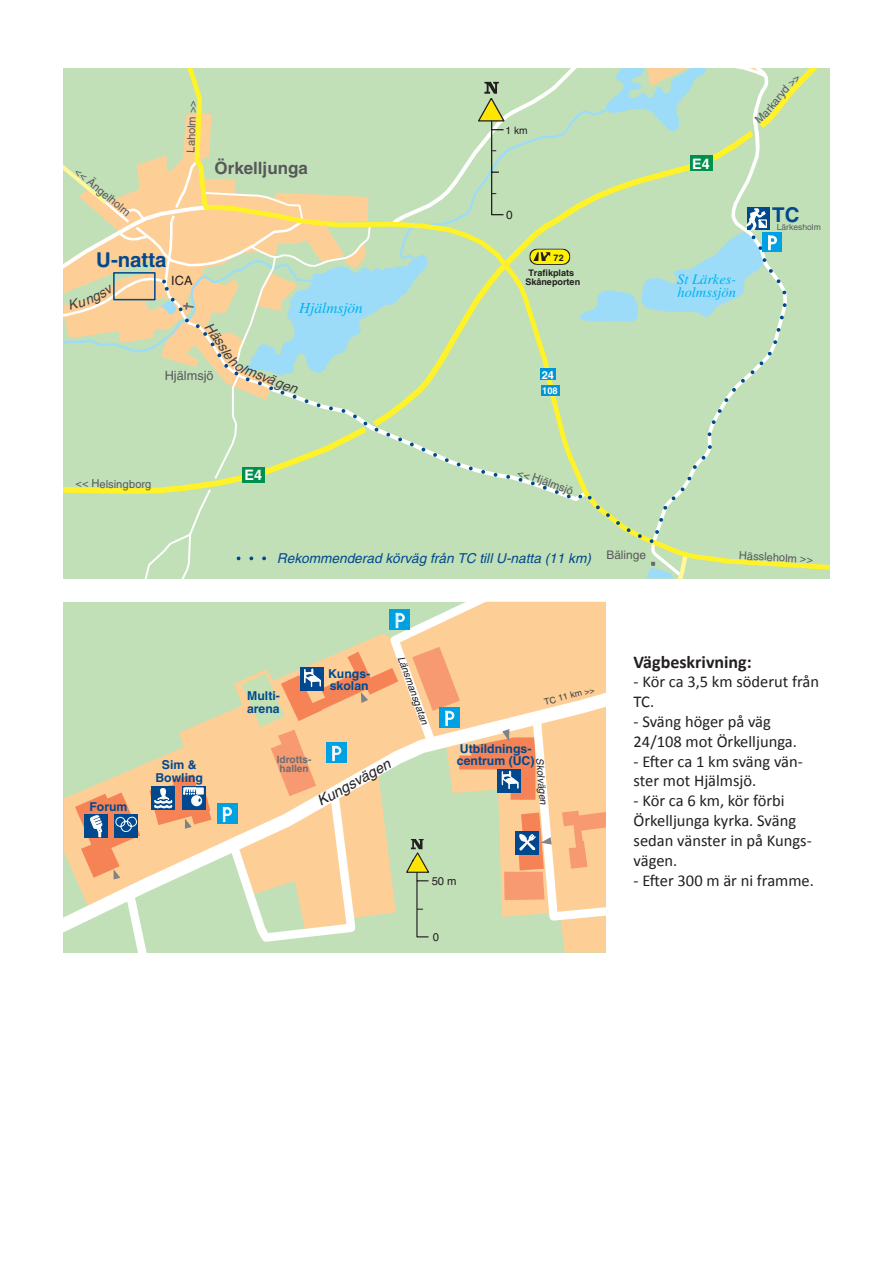
<style>
.page{position:relative;width:893px;height:1263px;background:#fff}
.page>*{position:absolute;margin:0;border:0;box-sizing:border-box;transform-origin:0 0}
.t1{font:700 20.4px "Helvetica";color:#01498e}
.t2{font:700 18px "Calibri";color:#231f20}
.t3{font:700 16.95px "Helvetica";color:#57585a}
.t4{font:16.5px/19.8px "Calibri";color:#231f20}
.t5{font:italic 15.3px "Times";color:#00b3ef}
.t6{font:italic 14.55px "Helvetica";color:#231f20}
.t7{font:italic 14.4px/13px "Times";color:#00b3ef}
.t8{font:700 14.4px "Helvetica";color:#fff}
.t9{font:italic 13.65px "Helvetica";color:#01498e}
.t10{font:italic 13.65px "Helvetica";color:#3e3e3f}
.t11{font:12.75px "Helvetica";color:#57585a}
.t12{font:12.75px "Helvetica";color:#231f20}
.t13{font:700 12.3px/12.6px "Helvetica";color:#01498e}
.t14{font:11.85px "Helvetica";color:#57585a}
.t15{font:11.85px "Helvetica";color:#231f20}
.t16{font:11.25px "Helvetica";color:#231f20}
.t17{font:11.1px "Helvetica";color:#57585a}
.t18{font:700 11.1px "Helvetica";color:#fff}
.t19{font:10.2px "Helvetica";color:#231f20}
.t20{font:italic 10.05px "Helvetica";color:#231f20}
.t21{font:700 10.05px/9px "Helvetica";color:#6c6d70}
.t22{font:700 9.3px "Helvetica";color:#fff}
.t23{font:700 9px "Helvetica";color:#231f20}
.t24{font:8.85px "Helvetica";color:#3e3e3f}
.t25{font:8.55px "Helvetica";color:#57585a}
</style>
<div class="page">
<div style="left:797px;top:68px;width:32px;height:428px;background:#c1e0b8"></div>
<svg style="left:64px;top:68px;width:733px;height:510px;background:#c6dfb3"></svg>
<svg style="left:181px;top:68px;width:426px;height:244px;background:#cbdfaf"></svg>
<svg style="left:530px;top:249px;width:40px;height:16px"></svg>
<svg style="left:651px;top:530px;width:7px;height:13px"></svg>
<div style="left:747px;top:207px;width:22px;height:23px;background:#01498e"></div>
<svg style="left:580px;top:208px;width:206px;height:114px;background:#b2dccb"></svg>
<div style="left:242px;top:467px;width:22px;height:16px;background:#008f4d"></div>
<div style="left:690px;top:156px;width:22px;height:15px;background:#008f4d"></div>
<div style="left:540px;top:368px;width:16px;height:12px;background:#0095d9"></div>
<div style="left:541px;top:386px;width:18px;height:10px;background:#0095d9"></div>
<svg style="left:476px;top:82px;width:30px;height:134px;background:#b7cfa3"></svg>
<div style="left:113px;top:272px;width:43px;height:28px;border:2px solid #01498e"></div>
<div style="left:64px;top:602px;width:55px;height:83px;background:#c1e0b8"></div>
<svg style="left:119px;top:602px;width:487px;height:83px;background:#d5dbb0"></svg>
<svg style="left:64px;top:685px;width:341px;height:267px;background:#d5deb5"></svg>
<svg style="left:75px;top:792px;width:65px;height:87px;background:#d09e80"></svg>
<svg style="left:149px;top:774px;width:62px;height:55px;background:#bf9d8b"></svg>
<div style="left:390px;top:610px;width:20px;height:20px;background:#00a1e3"></div>
<div style="left:217px;top:804px;width:20px;height:20px;background:linear-gradient(to bottom,#00a1e3,#00a1e3)"></div>
<svg style="left:395px;top:613px;width:10px;height:15px"></svg>
<svg style="left:223px;top:652px;width:175px;height:281px;background:#ebcfa3"></svg>
<svg style="left:405px;top:647px;width:201px;height:305px;background:#e3cea3"></svg>
<svg style="left:606px;top:68px;width:165px;height:85px;background:#bee0c1"></svg>
<svg style="left:780px;top:75px;width:21px;height:19px"></svg>
<svg style="left:517px;top:471px;width:17px;height:14px"></svg>
<svg style="left:68px;top:284px;width:46px;height:26px"></svg>
<svg style="left:161px;top:244px;width:267px;height:207px;background:#c6dcbd"></svg>
<p class="t17" style="left:80px;top:165px;width:70px;rotate:40deg">&lt;&lt; Ängelholm</p>
<p class="t17" style="left:184px;top:152px;width:54px;rotate:-88deg">Laholm &gt;&gt;</p>
<p class="t17" style="left:763px;top:107px;width:26px;rotate:-51deg">rkary</p>
<p class="t19" style="left:506px;top:124px;width:24px">1 km</p>
<p class="t3" style="left:215px;top:157px;width:95px">Örkelljunga</p>
<p class="t15" style="left:506px;top:208px;width:8px">0</p>
<p class="t8" style="left:692px;top:155px;width:19px">E4</p>
<p class="t1" style="left:772px;top:202px;width:29px">TC</p>
<p class="t25" style="left:777px;top:222px;width:46px">Lärkesholm</p>
<p class="t1" style="left:96px;top:248px;width:72px">U-natta</p>
<p class="t12" style="left:171px;top:273px;width:23px">ICA</p>
<p class="t23" style="left:554px;top:252px;width:12px">72</p>
<p class="t23" style="left:528px;top:268px;width:47px">Trafikplats</p>
<p class="t23" style="left:525px;top:277px;width:56px">Skåneporten</p>
<p class="t5" style="left:299px;top:300px;width:65px">Hjälmsjön</p>
<p class="t10" style="left:225px;top:334px;width:26px;rotate:58deg">ssle</p>
<p class="t11" style="left:165px;top:368px;width:50px">Hjälmsjö</p>
<p class="t18" style="left:542px;top:368px;width:14px">24</p>
<p class="t22" style="left:542px;top:385px;width:17px">108</p>
<p class="t17" style="left:76px;top:477px;width:55px;rotate:1deg">&lt;&lt; Helsing</p>
<p class="t17" style="left:129px;top:478px;width:24px;rotate:-1deg">borg</p>
<p class="t8" style="left:244px;top:466px;width:19px">E4</p>
<p class="t17" style="left:535px;top:471px;width:44px;rotate:20deg">Hjälmsjö</p>
<p class="t9" style="left:277px;top:551px;width:316px">Rekommenderad körväg från TC till U-natta (11 km)</p>
<p class="t14" style="left:606px;top:548px;width:41px">Bälinge</p>
<p class="t7" style="left:677px;top:273px;width:60px">St Lärkes&shy;holmssjön</p>
<p class="t17" style="left:739px;top:549px;width:76px;rotate:3deg">Hässleholm &gt;&gt;</p>
<p class="t13" style="left:89px;top:800px;width:40px">Forum</p>
<p class="t13" style="left:155px;top:758px;width:49px;text-align:center">Sim &amp;<br>Bowling</p>
<p class="t13" style="left:247px;top:689px;width:34px">Multi&shy;arena</p>
<p class="t13" style="left:328px;top:667px;width:44px">Kungs&shy;skolan</p>
<p class="t20" style="left:406px;top:654px;width:73px;rotate:70deg">Länsmansgatan</p>
<p class="t21" style="left:277px;top:755px;width:36px">Idrotts&shy;hallen</p>
<p class="t6" style="left:314px;top:794px;width:83px;rotate:-29deg">Kungsvägen</p>
<p class="t24" style="left:543px;top:697px;width:53px;rotate:-14deg">TC 11 km &gt;&gt;</p>
<p class="t13" style="left:457px;top:742px;width:79px">Utbildnings&shy;centrum (UC)</p>
<p class="t20" style="left:545px;top:757px;width:49px;rotate:85deg">Skolvägen</p>
<p class="t16" style="left:432px;top:875px;width:26px">50 m</p>
<p class="t16" style="left:433px;top:931px;width:8px">0</p>
<p class="t2" style="left:634px;top:650px;width:120px">Vägbeskrivning:</p>
<p class="t4" style="left:634px;top:672px;width:187px">- Kör ca 3,5 km söderut från<br>TC.</p>
<p class="t4" style="left:634px;top:712px;width:165px">- Sväng höger på väg<br>24/108 mot Örkelljunga.</p>
<p class="t4" style="left:634px;top:751px;width:171px">- Efter ca 1 km sväng vän&shy;ster mot Hjälmsjö.</p>
<p class="t4" style="left:634px;top:791px;width:180px">- Kör ca 6 km, kör förbi<br>Örkelljunga kyrka. Sväng sedan vänster in på Kungs&shy;vägen.</p>
<p class="t4" style="left:634px;top:870px;width:182px">- Efter 300 m är ni framme.</p>
</div>
